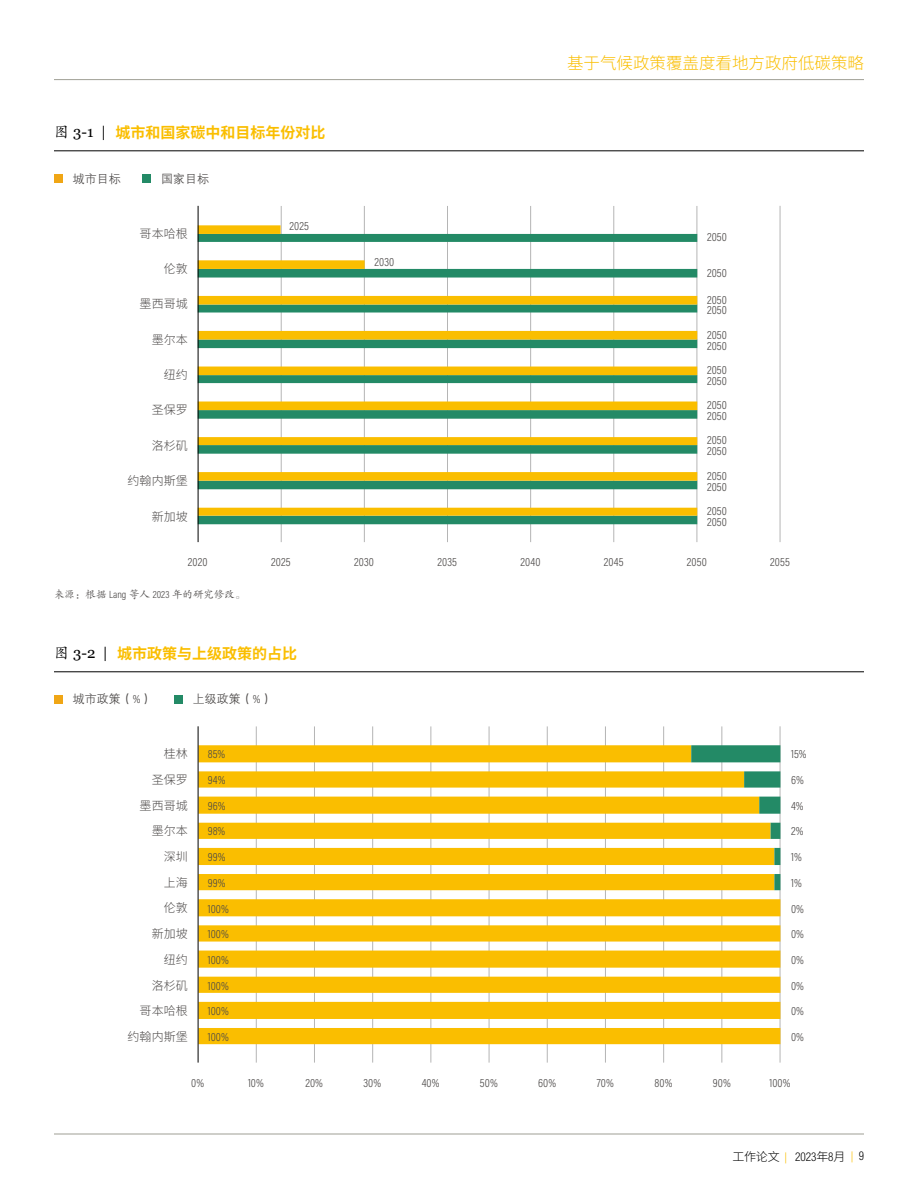
<style>
.page{position:relative;width:918px;height:1188px;background:#fff}
.page>*{position:absolute;margin:0;border:0;box-sizing:border-box;transform-origin:0 0}
.t1{font:300 16.5px "Noto Sans SC";color:#fabe00}
.t2{font:700 15px "Noto Sans SC";color:#fabe00}
.t3{font:300 12px "Acumin Pro Cond";letter-spacing:.005em;color:#4c4948}
.t4{font:300 12px "Noto Sans SC";letter-spacing:.005em;color:#4c4948}
.t5{font:12px "FZZDXK GBK1 0";color:#4c4948}
.t6{font:300 12px "Noto Sans SC";color:#000}
.t7{font:10.5px "FZKTJW GB1 0";color:#4c4948}
.s1{font-family:"FZKTK GBK1 0";font-weight:400;color:#000}
.s2{font-family:"Georgia";font-weight:400;color:#000}
.s3{font-family:"Acumin Pro Cond";font-weight:300}
.s4{font-family:"Arial MT Std";font-stretch:condensed;color:#fabe00}
.s5{font-family:"Arial MT Std";font-stretch:condensed}
</style>
<div class="page">
<hr style="left:54px;top:79px;width:810px;height:1px;background:#9f9f95">
<hr style="left:54px;top:1134px;width:810px;height:1px;background:#9f9f95">
<hr style="left:54px;top:150px;width:810px;height:1px;background:#000">
<hr style="left:54px;top:671px;width:810px;height:1px;background:#000">
<hr style="left:780px;top:206px;width:1px;height:336px;background:#b5b5b5">
<hr style="left:780px;top:726px;width:1px;height:337px;background:#b5b5b5">
<hr style="left:697px;top:206px;width:1px;height:336px;background:#b5b5b5">
<hr style="left:721px;top:726px;width:1px;height:337px;background:#b5b5b5">
<hr style="left:663px;top:726px;width:1px;height:337px;background:#b5b5b5">
<hr style="left:613px;top:206px;width:1px;height:336px;background:#b5b5b5">
<hr style="left:605px;top:726px;width:1px;height:337px;background:#b5b5b5">
<hr style="left:547px;top:726px;width:1px;height:337px;background:#b5b5b5">
<hr style="left:530px;top:206px;width:1px;height:336px;background:#b5b5b5">
<hr style="left:489px;top:726px;width:1px;height:337px;background:#b5b5b5">
<hr style="left:430px;top:726px;width:1px;height:337px;background:#b5b5b5">
<hr style="left:447px;top:206px;width:1px;height:336px;background:#b5b5b5">
<hr style="left:372px;top:726px;width:1px;height:337px;background:#b5b5b5">
<hr style="left:281px;top:206px;width:1px;height:336px;background:#b5b5b5">
<hr style="left:256px;top:726px;width:1px;height:337px;background:#b5b5b5">
<hr style="left:364px;top:206px;width:1px;height:336px;background:#b5b5b5">
<hr style="left:314px;top:726px;width:1px;height:337px;background:#b5b5b5">
<div style="left:142px;top:175px;width:8px;height:8px;background:#238a66"></div>
<div style="left:174px;top:695px;width:8px;height:8px;background:#238a66"></div>
<div style="left:54px;top:175px;width:8px;height:8px;background:#f0a615"></div>
<div style="left:54px;top:695px;width:8px;height:8px;background:#f0a615"></div>
<div style="left:199px;top:516px;width:498px;height:8px;background:#238a66"></div>
<svg style="left:199px;top:225px;width:498px;height:291px"></svg>
<hr style="left:198px;top:206px;width:1px;height:336px;background:#000">
<svg style="left:199px;top:745px;width:581px;height:299px;fill:#fabe00"></svg>
<svg style="left:691px;top:745px;width:89px;height:145px"></svg>
<hr style="left:198px;top:726px;width:1px;height:337px;background:#000">
<p class="t2" style="left:54px;top:124px;width:273px"><span class="s1">图</span> <span class="s2">3-1 |</span> 城市和国家碳中和目标年份对比</p>
<p class="t5" style="left:73px;top:172px;width:49px">城市目标</p>
<p class="t5" style="left:161px;top:172px;width:49px">国家目标</p>
<p class="t4" style="left:140px;top:227px;width:50px">哥本哈根</p>
<p class="t4" style="left:164px;top:262px;width:26px">伦敦</p>
<p class="t4" style="left:140px;top:297px;width:50px">墨西哥城</p>
<p class="t4" style="left:152px;top:333px;width:38px">墨尔本</p>
<p class="t4" style="left:164px;top:368px;width:26px">纽约</p>
<p class="t4" style="left:152px;top:403px;width:38px">圣保罗</p>
<p class="t4" style="left:152px;top:439px;width:38px">洛杉矶</p>
<p class="t4" style="left:128px;top:474px;width:62px">约翰内斯堡</p>
<p class="t4" style="left:152px;top:509px;width:38px">新加坡</p>
<p class="t3" style="left:188px;top:554px;width:21px">2020</p>
<p class="t7" style="left:54px;top:589px;width:193px">来源：根据 <span class="s3">Lang</span> 等人 <span class="s3">2023</span> 年的研究修改。</p>
<p class="t3" style="left:290px;top:218px;width:21px">2025</p>
<p class="t3" style="left:271px;top:554px;width:21px">2025</p>
<p class="t2" style="left:54px;top:645px;width:245px"><span class="s1">图</span> <span class="s2">3-2 |</span> 城市政策与上级政策的占比</p>
<p class="t5" style="left:73px;top:692px;width:81px">城市政策（<span class="s3">%</span>）</p>
<p class="t5" style="left:193px;top:692px;width:81px">上级政策（<span class="s3">%</span>）</p>
<p class="t3" style="left:375px;top:255px;width:21px">2030</p>
<p class="t3" style="left:354px;top:554px;width:21px">2030</p>
<p class="t3" style="left:438px;top:554px;width:21px">2035</p>
<h1 class="t1" style="left:567px;top:54px;width:298px">基于气候政策覆盖度看地方政府低碳策略</h1>
<p class="t3" style="left:520px;top:554px;width:22px">2040</p>
<p class="t3" style="left:604px;top:554px;width:21px">2045</p>
<p class="t3" style="left:707px;top:229px;width:21px">2050</p>
<p class="t3" style="left:707px;top:265px;width:21px">2050</p>
<p class="t3" style="left:707px;top:292px;width:21px">2050</p>
<p class="t3" style="left:707px;top:303px;width:21px">2050</p>
<p class="t3" style="left:707px;top:327px;width:21px">2050</p>
<p class="t3" style="left:707px;top:338px;width:21px">2050</p>
<p class="t3" style="left:707px;top:362px;width:21px">2050</p>
<p class="t3" style="left:707px;top:373px;width:21px">2050</p>
<p class="t3" style="left:707px;top:397px;width:21px">2050</p>
<p class="t3" style="left:707px;top:408px;width:21px">2050</p>
<p class="t3" style="left:707px;top:432px;width:21px">2050</p>
<p class="t3" style="left:707px;top:443px;width:21px">2050</p>
<p class="t3" style="left:707px;top:468px;width:21px">2050</p>
<p class="t3" style="left:707px;top:479px;width:21px">2050</p>
<p class="t3" style="left:707px;top:503px;width:21px">2050</p>
<p class="t3" style="left:707px;top:514px;width:21px">2050</p>
<p class="t3" style="left:687px;top:554px;width:21px">2050</p>
<p class="t3" style="left:770px;top:554px;width:21px">2055</p>
<p class="t4" style="left:164px;top:747px;width:26px">桂林</p>
<p class="t3" style="left:208px;top:747px;width:19px">85%</p>
<p class="t3" style="left:791px;top:747px;width:17px">15%</p>
<p class="t4" style="left:152px;top:773px;width:38px">圣保罗</p>
<p class="t3" style="left:208px;top:772px;width:19px">94%</p>
<p class="t3" style="left:791px;top:772px;width:14px">6%</p>
<p class="t4" style="left:140px;top:798px;width:50px">墨西哥城</p>
<p class="t3" style="left:208px;top:798px;width:19px">96%</p>
<p class="t3" style="left:791px;top:798px;width:14px">4%</p>
<p class="t4" style="left:152px;top:824px;width:38px">墨尔本</p>
<p class="t3" style="left:208px;top:824px;width:19px">98%</p>
<p class="t3" style="left:791px;top:824px;width:14px">2%</p>
<p class="t4" style="left:164px;top:850px;width:26px">深圳</p>
<p class="t3" style="left:208px;top:849px;width:19px">99%</p>
<p class="t3" style="left:791px;top:849px;width:12px">1%</p>
<p class="t4" style="left:164px;top:876px;width:26px">上海</p>
<p class="t3" style="left:208px;top:875px;width:19px">99%</p>
<p class="t3" style="left:791px;top:875px;width:12px">1%</p>
<p class="t4" style="left:164px;top:901px;width:26px">伦敦</p>
<p class="t3" style="left:208px;top:901px;width:23px">100%</p>
<p class="t3" style="left:791px;top:901px;width:14px">0%</p>
<p class="t4" style="left:152px;top:927px;width:38px">新加坡</p>
<p class="t3" style="left:208px;top:926px;width:23px">100%</p>
<p class="t3" style="left:791px;top:926px;width:14px">0%</p>
<p class="t4" style="left:164px;top:953px;width:26px">纽约</p>
<p class="t3" style="left:208px;top:952px;width:23px">100%</p>
<p class="t3" style="left:791px;top:952px;width:14px">0%</p>
<p class="t4" style="left:152px;top:978px;width:38px">洛杉矶</p>
<p class="t3" style="left:208px;top:978px;width:23px">100%</p>
<p class="t3" style="left:791px;top:978px;width:14px">0%</p>
<p class="t4" style="left:140px;top:1004px;width:50px">哥本哈根</p>
<p class="t3" style="left:208px;top:1004px;width:23px">100%</p>
<p class="t3" style="left:791px;top:1004px;width:14px">0%</p>
<p class="t4" style="left:128px;top:1030px;width:62px">约翰内斯堡</p>
<p class="t3" style="left:208px;top:1029px;width:23px">100%</p>
<p class="t3" style="left:791px;top:1029px;width:14px">0%</p>
<p class="t3" style="left:191px;top:1075px;width:14px">0%</p>
<p class="t3" style="left:248px;top:1075px;width:17px">10%</p>
<p class="t3" style="left:305px;top:1075px;width:19px">20%</p>
<p class="t3" style="left:364px;top:1075px;width:19px">30%</p>
<p class="t3" style="left:422px;top:1075px;width:19px">40%</p>
<p class="t3" style="left:655px;top:1075px;width:19px">80%</p>
<p class="t3" style="left:480px;top:1075px;width:19px">50%</p>
<p class="t3" style="left:538px;top:1075px;width:20px">60%</p>
<p class="t3" style="left:597px;top:1075px;width:19px">70%</p>
<p class="t3" style="left:713px;top:1075px;width:20px">90%</p>
<p class="t3" style="left:770px;top:1075px;width:23px">100%</p>
<p class="t6" style="left:732px;top:1150px;width:133px">工作论文 <span class="s4">|</span> <span class="s5">2023</span>年<span class="s5">8</span>月 <span class="s4">|</span> <span class="s5">9</span></p>
</div>
